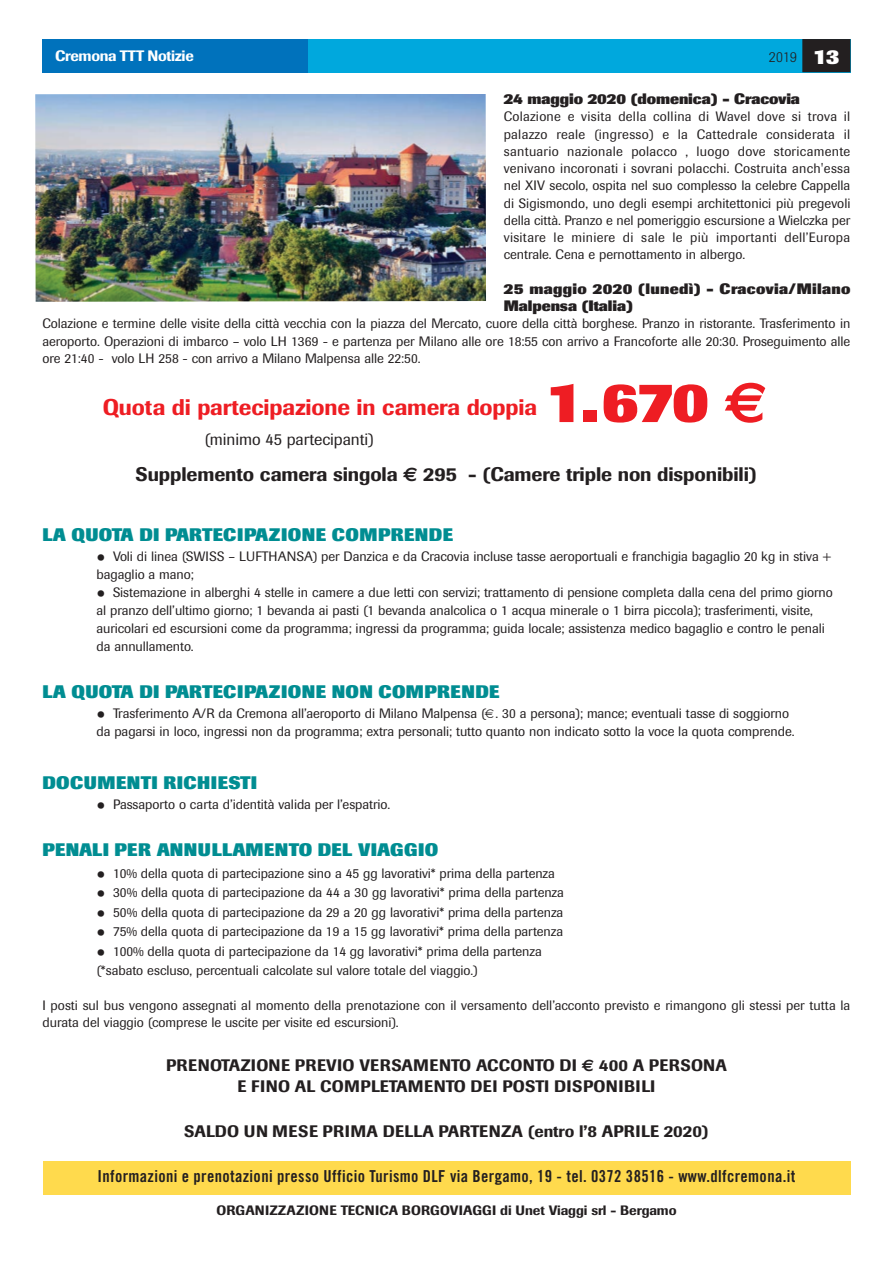
<style>
.page{position:relative;width:893px;height:1263px;background:#fff}
.page>*{position:absolute;margin:0;border:0;box-sizing:border-box;transform-origin:0 0}
.t1{font:800 57.45px "Imago";color:#ee1d23}
.t2{font:500 22.5px "Imago";letter-spacing:-.005em;color:#ee1d23}
.t3{font:500 19.5px "Imago";letter-spacing:-.005em;color:#231f20}
.t4{font:800 18px "Imago";letter-spacing:.015em;color:#008d92}
.t5{font:500 16.5px/21px "Imago";letter-spacing:.015em;color:#231f20;text-align:center}
.t6{font:16.5px "Trade Gothic Bold Cond Twenty";letter-spacing:.02em;color:#231f20}
.t7{font:16.5px "Imago";letter-spacing:-.005em;color:#231f20}
.t8{font:800 15px/17.2px "Imago";letter-spacing:.02em;color:#231f20}
.t9{font:800 15px "Imago";letter-spacing:-.005em;color:#231f20}
.t10{font:500 15px "Imago";letter-spacing:-.025em;color:#fff}
.t11{font:300 15px "Imago";color:#231f20}
.t12{font:13.5px/17.2px "Imago";letter-spacing:-.005em;color:#231f20}
.t13{font:500 13.5px "Imago";letter-spacing:.005em;color:#231f20}
.s1{font-weight:800;font-size:21px;color:#fff}
.s2{font-family:"Euro Sans";font-weight:700}
.s3{font-size:27px}
</style>
<div class="page">
<div style="left:43px;top:39px;width:807px;height:33px;background:#00a8dd"></div>
<div style="left:43px;top:39px;width:265px;height:33px;background:#0072bc"></div>
<div style="left:802px;top:39px;width:48px;height:33px;background:#231f20"></div>
<div style="left:43px;top:1161px;width:807px;height:33px;background:#ffda4d"></div>
<img style="left:35px;top:94px;width:451px;height:208px">
<p class="t10" style="left:55px;top:47px;width:140px">Cremona TTT Notizie</p>
<p class="t11" style="left:768px;top:48px;width:73px">2019 <span class="s1">13</span></p>
<p class="t9" style="left:504px;top:90px;width:298px">24 maggio 2020 (domenica) - Cracovia</p>
<p class="t12" style="left:504px;top:108px;width:348px;text-align:justify">Colazione e visita della collina di Wavel dove si trova il palazzo reale (ingresso) e la Cattedrale considerata il santuario nazionale polacco , luogo dove storicamente venivano incoronati i sovrani polacchi. Costruita anch'essa nel XIV secolo, ospita nel suo complesso la celebre Cappella di Sigismondo, uno degli esempi architettonici più pregevoli della città. Pranzo e nel pomeriggio escursione a Wielczka per visitare le miniere di sale le più importanti dell’Europa centrale. Cena e pernottamento in albergo.</p>
<p class="t8" style="left:504px;top:280px;width:348px">25 maggio 2020 (lunedì) - Cracovia/Milano<br>Malpensa (Italia)</p>
<p class="t12" style="left:43px;top:315px;width:809px;text-align:justify">Colazione e termine delle visite della città vecchia con la piazza del Mercato, cuore della città borghese. Pranzo in ristorante. Trasferimento in aeroporto. Operazioni di imbarco – volo LH 1369 - e partenza per Milano alle ore 18:55 con arrivo a Francoforte alle 20:30. Proseguimento alle ore 21:40 - volo LH 258 - con arrivo a Milano Malpensa alle 22:50.</p>
<h2 class="t2" style="left:103px;top:394px;width:436px">Quota di partecipazione in camera doppia</h2>
<p class="t7" style="left:205px;top:430px;width:171px">(minimo 45 partecipanti)</p>
<h3 class="t3" style="left:136px;top:463px;width:623px">Supplemento camera singola <span class="s2">€</span> 295 - (Camere triple non disponibili)</h3>
<h1 class="t1" style="left:546px;top:367px;width:223px">1.670 <span class="s2">€</span></h1>
<h3 class="t4" style="left:43px;top:523px;width:412px">LA QUOTA DI PARTECIPAZIONE COMPRENDE</h3>
<p class="t12" style="left:97px;top:547px;width:737px;line-height:18px"><span class="s3">•</span> Voli di linea (SWISS – LUFTHANSA) per Danzica e da Cracovia incluse tasse aeroportuali e franchigia bagaglio 20 kg in stiva + bagaglio a mano;</p>
<p class="t12" style="left:97px;top:583px;width:738px;line-height:18px"><span class="s3">•</span> Sistemazione in alberghi 4 stelle in camere a due letti con servizi; trattamento di pensione completa dalla cena del primo giorno al pranzo dell’ultimo giorno; 1 bevanda ai pasti (1 bevanda analcolica o 1 acqua minerale o 1 birra piccola); trasferimenti, visite, auricolari ed escursioni come da programma; ingressi da programma; guida locale; assistenza medico bagaglio e contro le penali da annullamento.</p>
<h3 class="t4" style="left:43px;top:681px;width:459px">LA QUOTA DI PARTECIPAZIONE NON COMPRENDE</h3>
<p class="t12" style="left:97px;top:705px;width:700px;line-height:18px"><span class="s3">•</span> Trasferimento A/R da Cremona all’aeroporto di Milano Malpensa ( . 30 a persona); mance; eventuali tasse di soggiorno da pagarsi in loco, ingressi non da programma; extra personali; tutto quanto non indicato sotto la voce la quota comprende.</p>
<h3 class="t4" style="left:43px;top:771px;width:216px">DOCUMENTI RICHIESTI</h3>
<p class="t12" style="left:97px;top:796px;width:295px"><span class="s3">•</span> Passaporto o carta d’identità valida per l’espatrio.</p>
<h3 class="t4" style="left:43px;top:839px;width:397px">PENALI PER ANNULLAMENTO DEL VIAGGIO</h3>
<p class="t12" style="left:97px;top:864px;width:460px"><span class="s3">•</span> 10% della quota di partecipazione sino a 45 gg lavorativi* prima della partenza</p>
<p class="t12" style="left:97px;top:884px;width:469px"><span class="s3">•</span> 30% della quota di partecipazione da 44 a 30 gg lavorativi* prima della partenza</p>
<p class="t12" style="left:97px;top:903px;width:468px"><span class="s3">•</span> 50% della quota di partecipazione da 29 a 20 gg lavorativi* prima della partenza</p>
<p class="t12" style="left:97px;top:923px;width:468px"><span class="s3">•</span> 75% della quota di partecipazione da 19 a 15 gg lavorativi* prima della partenza</p>
<p class="t12" style="left:97px;top:941px;width:447px;line-height:19.5px"><span class="s3">•</span> 100% della quota di partecipazione da 14 gg lavorativi* prima della partenza (*sabato escluso, percentuali calcolate sul valore totale del viaggio.)</p>
<p class="t12" style="left:43px;top:996px;width:809px">I posti sul bus vengono assegnati al momento della prenotazione con il versamento dell’acconto previsto e rimangono gli stessi per tutta la durata del viaggio (comprese le uscite per visite ed escursioni).</p>
<p class="t5" style="left:166px;top:1055px;width:562px">PRENOTAZIONE PREVIO VERSAMENTO ACCONTO DI <span class="s2">€</span> 400 A PERSONA<br>E FINO AL COMPLETAMENTO DEI POSTI DISPONIBILI</p>
<p class="t5" style="left:184px;top:1121px;width:526px">SALDO UN MESE PRIMA DELLA PARTENZA (entro l’8 APRILE 2020)</p>
<p class="t6" style="left:97px;top:1166px;width:699px">Informazioni e prenotazioni presso Ufficio Turismo DLF via Bergamo, 19 - tel. 0372 38516 - www.dlfcremona.it</p>
<p class="t13" style="left:216px;top:1202px;width:462px">ORGANIZZAZIONE TECNICA BORGOVIAGGI di Unet Viaggi srl - Bergamo</p>
</div>
